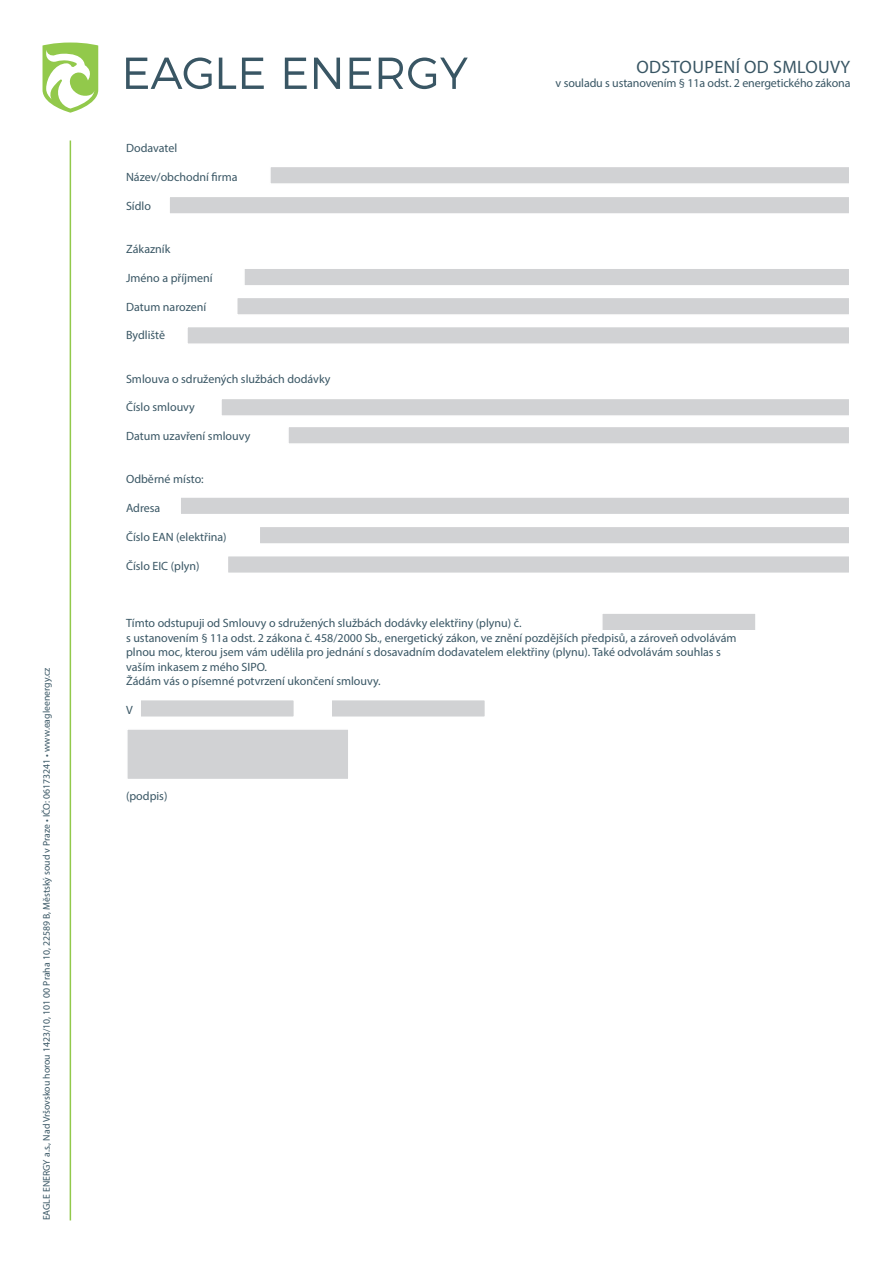
<style>
.page{position:relative;width:893px;height:1263px;background:#fff}
.page>*{position:absolute;margin:0;border:0;box-sizing:border-box;transform-origin:0 0}
.t1{font:18px "Myriad Pro";letter-spacing:.02em;color:#395664}
.t2{font:12px/14.4px "Myriad Pro";color:#395664}
.t3{font:9.75px "Myriad Pro";color:#395664}
</style>
<div class="page">
<svg style="left:43px;top:43px;width:55px;height:70px"></svg>
<svg style="left:126px;top:58px;width:86px;height:31px"></svg>
<svg style="left:219px;top:58px;width:17px;height:31px"></svg>
<svg style="left:242px;top:58px;width:22px;height:31px"></svg>
<svg style="left:285px;top:58px;width:22px;height:31px"></svg>
<svg style="left:314px;top:58px;width:26px;height:31px"></svg>
<svg style="left:350px;top:58px;width:21px;height:31px"></svg>
<svg style="left:379px;top:58px;width:89px;height:31px"></svg>
<hr style="left:70px;top:140px;width:1px;height:1080px;background:#92c94b">
<div style="left:269px;top:166px;width:581px;height:19px;background:#d1d2d4;border:2px solid #fff"></div>
<div style="left:168px;top:196px;width:682px;height:19px;background:#d1d2d4;border:2px solid #fff"></div>
<div style="left:243px;top:267px;width:607px;height:20px;background:#d1d2d4;border:2px solid #fff"></div>
<div style="left:236px;top:297px;width:614px;height:19px;background:#d1d2d4;border:2px solid #fff"></div>
<div style="left:186px;top:326px;width:664px;height:19px;background:#d1d2d4;border:2px solid #fff"></div>
<div style="left:220px;top:398px;width:630px;height:19px;background:#d1d2d4;border:2px solid #fff"></div>
<div style="left:287px;top:426px;width:563px;height:19px;background:#d1d2d4;border:2px solid #fff"></div>
<div style="left:179px;top:496px;width:671px;height:19px;background:#d1d2d4;border:2px solid #fff"></div>
<div style="left:259px;top:526px;width:591px;height:19px;background:#d1d2d4;border:2px solid #fff"></div>
<div style="left:227px;top:555px;width:623px;height:19px;background:#d1d2d4;border:2px solid #fff"></div>
<div style="left:601px;top:612px;width:156px;height:19px;background:#d1d2d4;border:2px solid #fff"></div>
<div style="left:139px;top:699px;width:156px;height:19px;background:#d1d2d4;border:2px solid #fff"></div>
<div style="left:330px;top:699px;width:156px;height:19px;background:#d1d2d4;border:2px solid #fff"></div>
<div style="left:126px;top:728px;width:224px;height:52px;background:#d1d2d4;border:2px solid #fff"></div>
<p class="t3" style="left:41px;top:1220px;width:554px;rotate:-90deg">EAGLE ENERGY a.s., Nad Vršovskou horou 1423/10, 101 00 Praha 10, 22589 B, Městský soud v Praze • IČO: 06173241 • www.eagleenergy.cz</p>
<p class="t2" style="left:126px;top:141px;width:53px">Dodavatel</p>
<p class="t2" style="left:126px;top:169px;width:113px">Název/obchodní firma</p>
<p class="t2" style="left:126px;top:198px;width:26px">Sídlo</p>
<p class="t2" style="left:126px;top:241px;width:46px">Zákazník</p>
<p class="t2" style="left:126px;top:270px;width:88px">Jméno a příjmení</p>
<p class="t2" style="left:126px;top:299px;width:82px">Datum narození</p>
<p class="t2" style="left:126px;top:328px;width:41px">Bydliště</p>
<p class="t2" style="left:126px;top:371px;width:206px">Smlouva o sdružených službách dodávky</p>
<p class="t2" style="left:126px;top:400px;width:70px">Číslo smlouvy</p>
<p class="t2" style="left:126px;top:429px;width:126px">Datum uzavření smlouvy</p>
<p class="t2" style="left:126px;top:472px;width:79px">Odběrné místo:</p>
<p class="t2" style="left:126px;top:501px;width:36px">Adresa</p>
<p class="t2" style="left:126px;top:529px;width:102px">Číslo EAN (elektřina)</p>
<p class="t2" style="left:126px;top:558px;width:75px">Číslo EIC (plyn)</p>
<p class="t1" style="left:636px;top:56px;width:215px">ODSTOUPENÍ OD SMLOUVY</p>
<p class="t2" style="left:556px;top:76px;width:296px">v souladu s ustanovením § 11a odst. 2 energetického zákona</p>
<p class="t2" style="left:126px;top:616px;width:612px">Tímto odstupuji od Smlouvy o sdružených službách dodávky elektřiny (plynu) č.<br>s ustanovením § 11a odst. 2 zákona č. 458/2000 Sb., energetický zákon, ve znění pozdějších předpisů, a zároveň odvolávám plnou moc, kterou jsem vám udělila pro jednání s dosavadním dodavatelem elektřiny (plynu). Také odvolávám souhlas s vaším inkasem z mého SIPO.</p>
<p class="t2" style="left:126px;top:673px;width:256px">Žádám vás o písemné potvrzení ukončení smlouvy.</p>
<p class="t2" style="left:126px;top:702px;width:8px">V</p>
<p class="t2" style="left:126px;top:789px;width:43px">(podpis)</p>
</div>
